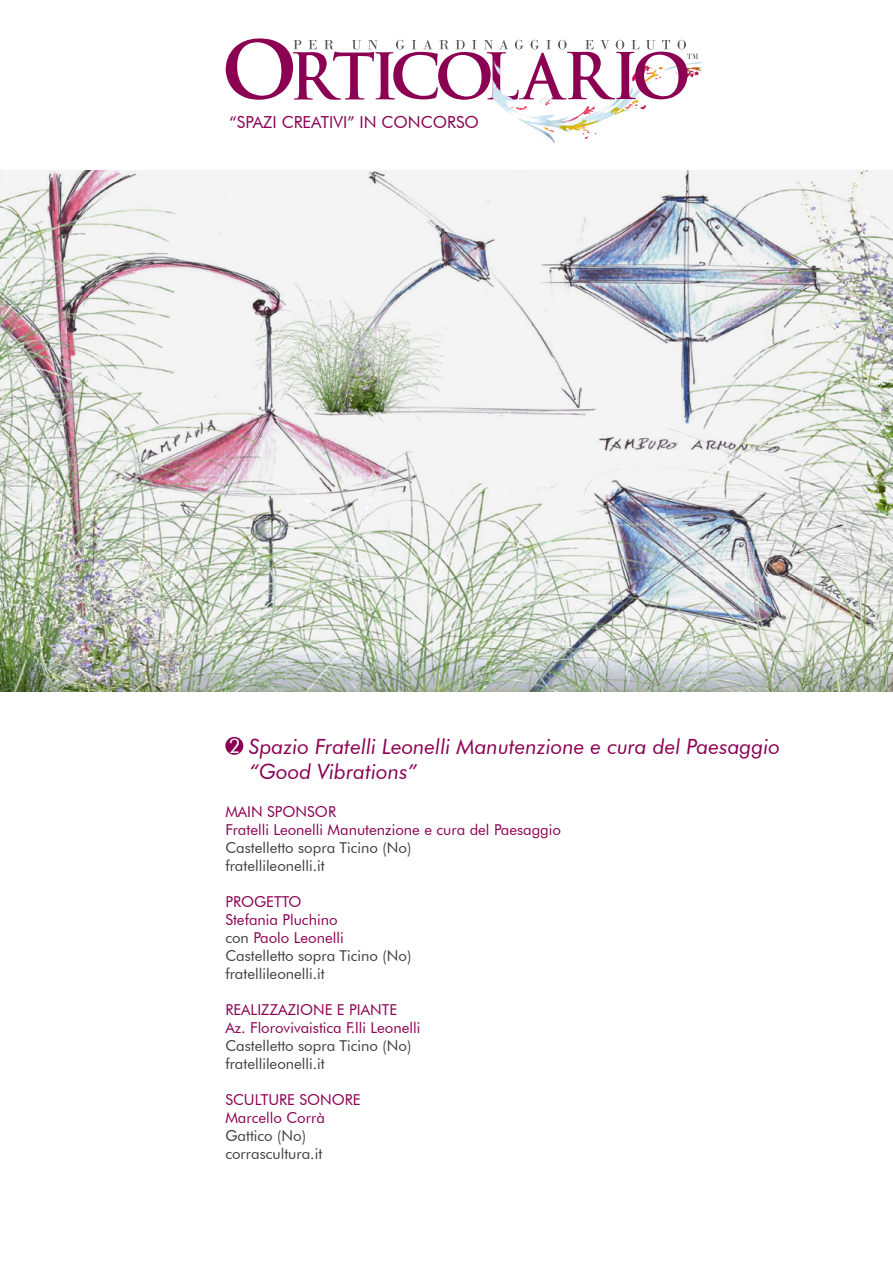
<style>
.page{position:relative;width:893px;height:1263px;background:#fff}
.page>*{position:absolute;margin:0;border:0;box-sizing:border-box;transform-origin:0 0}
.t1{font:italic 21px/25.5px "Futura BT";color:#8b0052}
.t2{font:16.5px "Futura BT";color:#8b0052}
.t3{font:15px/18px "Futura BT";color:#3e3d40}
.t4{font:15px/18px "Futura BT";color:#8b0052}
.s1{font-style:normal;font-size:20.25px;color:#fff}
.s2{color:#8b0052}
</style>
<div class="page">
<div style="left:228px;top:740px;width:13px;height:12px;background:#8b0052;border-radius:50%"></div>
<div style="left:225px;top:737px;width:18px;height:18px;border:5px solid #8b0052;border-radius:50%"></div>
<img style="left:495px;top:62px;width:208px;height:81px">
<svg style="left:225px;top:38px;width:473px;height:62px"></svg>
<img style="left:0;top:171px;width:893px;height:520px">
<p class="t2" style="left:230px;top:112px;width:251px">“SPAZI CREATIVI” IN CONCORSO</p>
<h1 class="t1" style="left:250px;top:733px;width:532px;text-indent:-21px"><span class="s1">2</span> Spazio Fratelli Leonelli Manutenzione e cura del Paesaggio “Good Vibrations”</h1>
<p class="t4" style="left:225px;top:803px;width:337px">MAIN SPONSOR<br>Fratelli Leonelli Manutenzione e cura del Paesaggio</p>
<p class="t3" style="left:225px;top:839px;width:187px">Castelletto sopra Ticino (No) fratellileonelli.it</p>
<p class="t3" style="left:225px;top:893px;width:187px"><span class="s2">PROGETTO<br>Stefania Pluchino<br></span>con <span class="s2">Paolo Leonelli<br></span>Castelletto sopra Ticino (No) fratellileonelli.it</p>
<p class="t4" style="left:225px;top:1001px;width:197px">REALIZZAZIONE E PIANTE<br>Az. Florovivaistica F.lli Leonelli</p>
<p class="t3" style="left:225px;top:1037px;width:187px">Castelletto sopra Ticino (No) fratellileonelli.it</p>
<p class="t4" style="left:225px;top:1091px;width:137px">SCULTURE SONORE<br>Marcello Corrà</p>
<p class="t3" style="left:225px;top:1127px;width:98px">Gattico (No) corrascultura.it</p>
</div>
